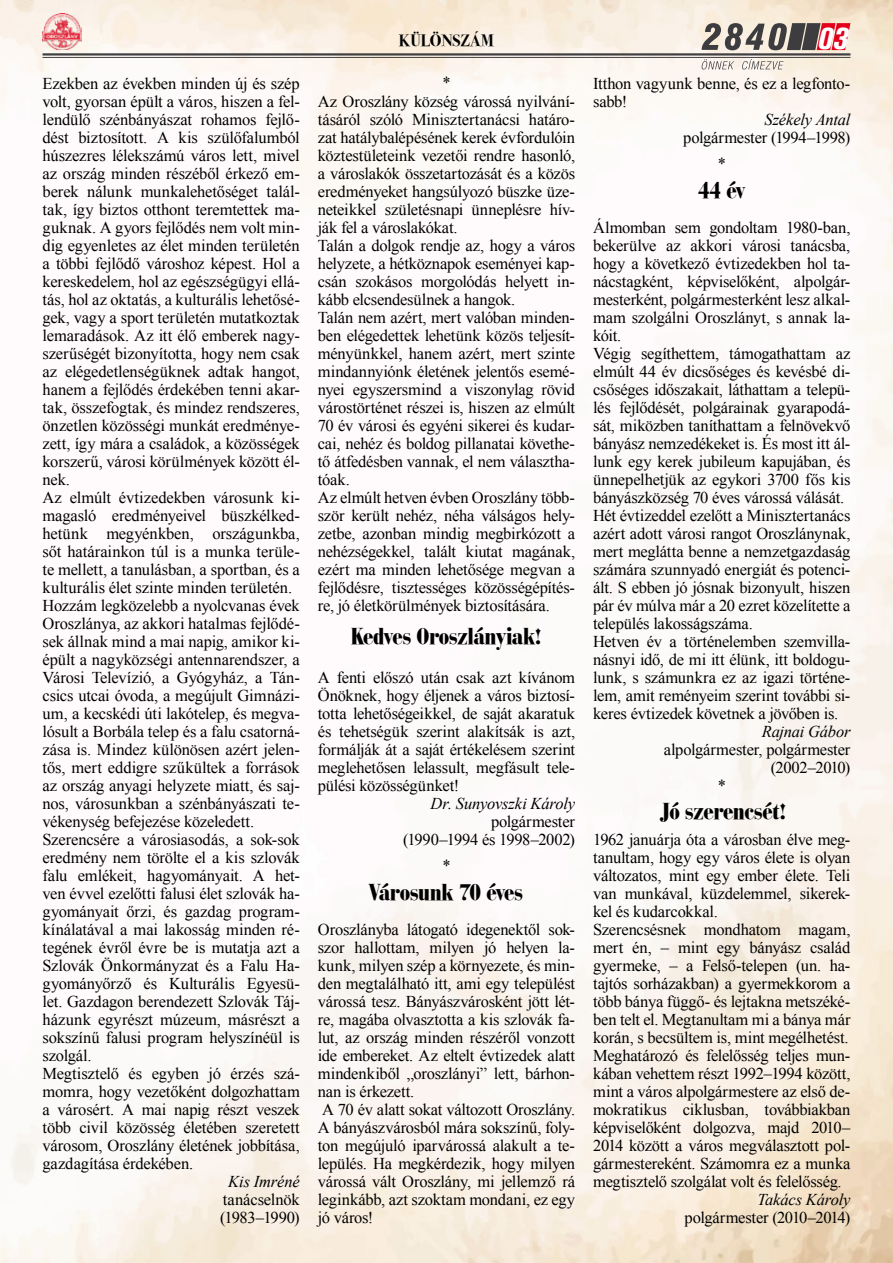
<style>
.page{position:relative;width:893px;height:1263px;background:#fff}
.page>*{position:absolute;margin:0;border:0;box-sizing:border-box;transform-origin:0 0}
.t1{font:italic 700 30px "Akzidenz Grotesk Cn X PFL";color:#fff}
.t2{font:24px "Bodoni Blk Cn CE";letter-spacing:-.025em;color:#000}
.t3{font:16.5px/18px "Times New Roman";letter-spacing:-.01em;color:#000}
.t4{font:italic 16.5px "Times New Roman";letter-spacing:-.015em;color:#000}
.t5{font:700 16.5px "Bodoni Svty Two ITCTT";color:#000}
</style>
<div class="page">
<img style="left:0;top:0;width:893px;height:1263px">
<img style="left:43px;top:14px;width:39px;height:36px">
<svg style="left:702px;top:23px;width:148px;height:27px;background:#9b6e6e"></svg>
<svg style="left:702px;top:59px;width:32px;height:10px"></svg>
<svg style="left:742px;top:59px;width:41px;height:10px"></svg>
<hr style="left:43px;top:53px;width:807px;height:3px;background:#414042">
<hr style="left:43px;top:57px;width:807px;height:1px;background:#414042">
<p class="t3" style="left:43px;top:74px;width:259px">Ezekben az években minden új és szép volt, gyorsan épült a város, hiszen a fel&shy;lendülő szénbányászat rohamos fejlő&shy;dést biztosított. A kis szülőfalumból húszezres lélekszámú város lett, mivel az ország minden részéből érkező em&shy;berek nálunk munkalehetőséget talál&shy;tak, így biztos otthont teremtettek ma&shy;guknak. A gyors fejlődés nem volt min&shy;dig egyenletes az élet minden területén a többi fejlődő városhoz képest. Hol a kereskedelem, hol az egészségügyi ellá&shy;tás, hol az oktatás, a kulturális lehetősé&shy;gek, vagy a sport területén mutatkoztak lemaradások. Az itt élő emberek nagy&shy;szerűségét bizonyította, hogy nem csak az elégedetlenségüknek adtak hangot, hanem a fejlődés érdekében tenni akar&shy;tak, összefogtak, és mindez rendszeres, önzetlen közösségi munkát eredménye&shy;zett, így mára a családok, a közösségek korszerű, városi körülmények között él&shy;nek.<br>Az elmúlt évtizedekben városunk ki&shy;magasló eredményeivel büszkélked&shy;hetünk megyénkben, országunkba, sőt határainkon túl is a munka terüle&shy;te mellett, a tanulásban, a sportban, és a kulturális élet szinte minden területén.<br>Hozzám legközelebb a nyolcvanas évek Oroszlánya, az akkori hatalmas fejlődé&shy;sek állnak mind a mai napig, amikor ki&shy;épült a nagyközségi antennarendszer, a Városi Televízió, a Gyógyház, a Tán&shy;csics utcai óvoda, a megújult Gimnázi&shy;um, a kecskédi úti lakótelep, és megva&shy;lósult a Borbála telep és a falu csatorná&shy;zása is. Mindez különösen azért jelen&shy;tős, mert eddigre szűkültek a források az ország anyagi helyzete miatt, és saj&shy;nos, városunkban a szénbányászati te&shy;vékenység befejezése közeledett.<br>Szerencsére a városiasodás, a sok-sok eredmény nem törölte el a kis szlovák falu emlékeit, hagyományait. A het&shy;ven évvel ezelőtti falusi élet szlovák ha&shy;gyományait őrzi, és gazdag program&shy;kínálatával a mai lakosság minden ré&shy;tegének évről évre be is mutatja azt a Szlovák Önkormányzat és a Falu Ha&shy;gyományőrző és Kulturális Egyesü&shy;let. Gazdagon berendezett Szlovák Táj&shy;házunk egyrészt múzeum, másrészt a sokszínű falusi program helyszínéül is szolgál.<br>Megtisztelő és egyben jó érzés szá&shy;momra, hogy vezetőként dolgozhattam a városért. A mai napig részt veszek több civil közösség életében szeretett városom, Oroszlány életének jobbítása, gazdagítása érdekében.</p>
<p class="t4" style="left:228px;top:1170px;width:73px">Kis Imréné</p>
<p class="t3" style="left:220px;top:1190px;width:81px">tanácselnök (1983–1990)</p>
<p class="t5" style="left:399px;top:27px;width:97px">KÜLÖNSZÁM</p>
<h1 class="t1" style="left:817px;top:20px;width:33px">03</h1>
<p class="t3" style="left:318px;top:73px;width:259px;text-indent:125px">*<br>Az Oroszlány község várossá nyilvání&shy;tásáról szóló Minisztertanácsi határo&shy;zat hatálybalépésének kerek évfordulóin köztestületeink vezetői rendre hasonló, a városlakók összetartozását és a közös eredményeket hangsúlyozó büszke üze&shy;neteikkel születésnapi ünneplésre hív&shy;ják fel a városlakókat.<br>Talán a dolgok rendje az, hogy a város helyzete, a hétköznapok eseményei kap&shy;csán szokásos morgolódás helyett in&shy;kább elcsendesülnek a hangok.<br>Talán nem azért, mert valóban minden&shy;ben elégedettek lehetünk közös teljesít&shy;ményünkkel, hanem azért, mert szinte mindannyiónk életének jelentős esemé&shy;nyei egyszersmind a viszonylag rövid várostörténet részei is, hiszen az elmúlt 70 év városi és egyéni sikerei és kudar&shy;cai, nehéz és boldog pillanatai követhe&shy;tő átfedésben vannak, el nem választha&shy;tóak.<br>Az elmúlt hetven évben Oroszlány több&shy;ször került nehéz, néha válságos hely&shy;zetbe, azonban mindig megbirkózott a nehézségekkel, talált kiutat magának, ezért ma minden lehetősége megvan a fejlődésre, tisztességes közösségépítés&shy;re, jó életkörülmények biztosítására.</p>
<h2 class="t2" style="left:351px;top:620px;width:192px">Kedves Oroszlányiak!</h2>
<p class="t3" style="left:318px;top:668px;width:259px;text-align:justify">A fenti előszó után csak azt kívánom Önöknek, hogy éljenek a város biztosí&shy;totta lehetőségeikkel, de saját akaratuk és tehetségük szerint alakítsák is azt, formálják át a saját értékelésem szerint meglehetősen lelassult, megfásult tele&shy;pülési közösségünket!</p>
<p class="t4" style="left:431px;top:792px;width:146px">Dr. Sunyovszki Károly</p>
<p class="t3" style="left:403px;top:812px;width:174px;text-align:right">polgármester<br>(1990–1994 és 1998–2002)</p>
<p class="t3" style="left:442px;top:856px;width:10px">*</p>
<h2 class="t2" style="left:370px;top:877px;width:155px">Városunk 70 éves</h2>
<p class="t3" style="left:318px;top:920px;width:259px">Oroszlányba látogató idegenektől sok&shy;szor hallottam, milyen jó helyen la&shy;kunk, milyen szép a környezete, és min&shy;den megtalálható itt, ami egy települést várossá tesz. Bányászvárosként jött lét&shy;re, magába olvasztotta a kis szlovák fa&shy;lut, az ország minden részéről vonzott ide embereket. Az eltelt évtizedek alatt mindenkiből „oroszlányi” lett, bárhon&shy;nan is érkezett.<br>A 70 év alatt sokat változott Oroszlány.<br>A bányászvárosból mára sokszínű, foly&shy;ton megújuló iparvárossá alakult a te&shy;lepülés. Ha megkérdezik, hogy milyen várossá vált Oroszlány, mi jellemző rá leginkább, azt szoktam mondani, ez egy jó város!</p>
<p class="t3" style="left:593px;top:74px;width:259px">Itthon vagyunk benne, és ez a legfonto&shy;sabb!</p>
<p class="t4" style="left:764px;top:108px;width:88px">Székely Antal</p>
<p class="t3" style="left:718px;top:124px;width:134px;line-height:26.5px;text-indent:-34px">polgármester (1994–1998) *</p>
<h2 class="t2" style="left:698px;top:175px;width:49px">44 év</h2>
<p class="t3" style="left:593px;top:218px;width:259px">Álmomban sem gondoltam 1980-ban, bekerülve az akkori városi tanácsba, hogy a következő évtizedekben hol ta&shy;nácstagként, képviselőként, alpolgár&shy;mesterként, polgármesterként lesz alkal&shy;mam szolgálni Oroszlányt, s annak la&shy;kóit.<br>Végig segíthettem, támogathattam az elmúlt 44 év dicsőséges és kevésbé di&shy;csőséges időszakait, láthattam a telepü&shy;lés fejlődését, polgárainak gyarapodá&shy;sát, miközben taníthattam a felnövekvő bányász nemzedékeket is. És most itt ál&shy;lunk egy kerek jubileum kapujában, és ünnepelhetjük az egykori 3700 fős kis bányászközség 70 éves várossá válását.<br>Hét évtizeddel ezelőtt a Minisztertanács azért adott városi rangot Oroszlánynak, mert meglátta benne a nemzetgazdaság számára szunnyadó energiát és potenci&shy;ált. S ebben jó jósnak bizonyult, hiszen pár év múlva már a 20 ezret közelítette a település lakosságszáma.<br>Hetven év a történelemben szemvilla&shy;násnyi idő, de mi itt élünk, itt boldogu&shy;lunk, s számunkra ez az igazi történe&shy;lem, amit reményeim szerint további si&shy;keres évtizedek követnek a jövőben is.</p>
<p class="t4" style="left:762px;top:720px;width:90px">Rajnai Gábor</p>
<p class="t3" style="left:664px;top:740px;width:188px">alpolgármester, polgármester</p>
<p class="t3" style="left:771px;top:758px;width:81px">(2002–2010)</p>
<p class="t3" style="left:718px;top:776px;width:10px">*</p>
<h2 class="t2" style="left:661px;top:796px;width:127px">Jó szerencsét!</h2>
<p class="t3" style="left:593px;top:830px;width:259px">1962 januárja óta a városban élve meg&shy;tanultam, hogy egy város élete is olyan változatos, mint egy ember élete. Teli van munkával, küzdelemmel, sikerek&shy;kel és kudarcokkal.<br>Szerencsésnek mondhatom magam, mert én, – mint egy bányász család gyermeke, – a Felső-telepen (un. ha&shy;tajtós sorházakban) a gyermekkorom a több bánya függő- és lejtakna metszéké&shy;ben telt el. Megtanultam mi a bánya már korán, s becsültem is, mint megélhetést.<br>Meghatározó és felelősség teljes mun&shy;kában vehettem részt 1992–1994 között, mint a város alpolgármestere az első de&shy;mokratikus ciklusban, továbbiakban képviselőként dolgozva, majd 2010– 2014 között a város megválasztott pol&shy;gármestereként. Számomra ez a munka megtisztelő szolgálat volt és felelősség.</p>
<p class="t4" style="left:757px;top:1188px;width:95px">Takács Károly</p>
<p class="t3" style="left:685px;top:1208px;width:167px">polgármester (2010–2014)</p>
</div>
